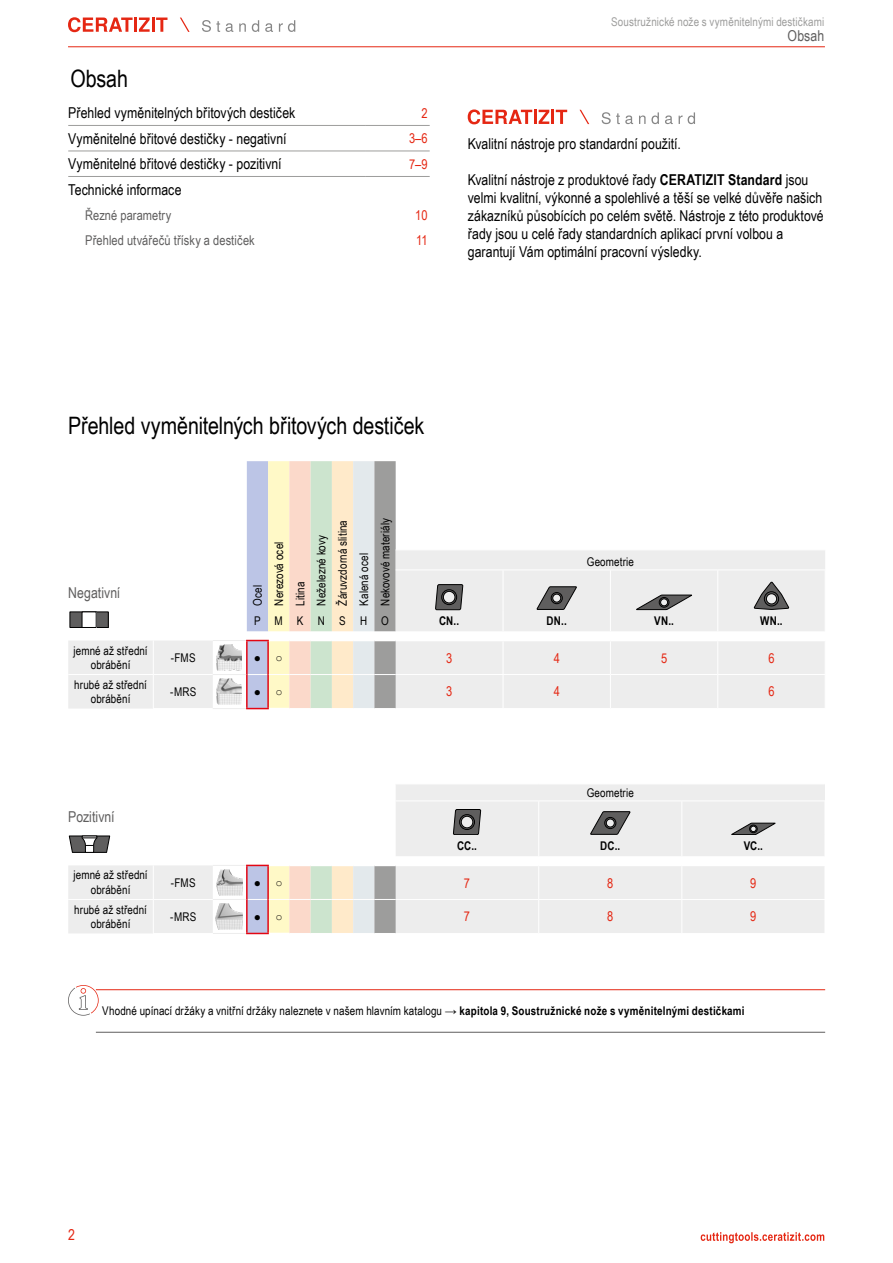
<style>
.page{position:relative;width:893px;height:1263px;background:#fff}
.page>*{position:absolute;margin:0;border:0;box-sizing:border-box;transform-origin:0 0}
.t1{font:24px "Arial Narrow";letter-spacing:-.005em;color:#000}
.t2{font:15px/18px "Arial Narrow";color:#000}
.t3{font:15px "Arial Narrow";color:#5f5e5e}
.t4{font:15px "Arial Narrow";color:#e52713}
.t5{font:13.5px "Arial Narrow";letter-spacing:.01em;color:#5f5e5e}
.t6{font:13.5px "Arial Narrow";color:#e52713}
.t7{font:12px/21.3px "Arial Narrow";letter-spacing:.01em;color:#000;text-align:center}
.t8{font:12px "Arial Narrow";letter-spacing:.01em;color:#9d9d9c}
.t9{font:700 12px "Arial Narrow";letter-spacing:.015em;color:#000}
.t10{font:12px "Arial Narrow";letter-spacing:1.18em;color:#000}
.s1{font-weight:700}
.s2{font-family:"Arial";font-weight:700}
</style>
<div class="page">
<hr style="left:68px;top:47px;width:757px;height:1px;background:#e52713">
<svg style="left:579px;top:110px;width:10px;height:14px"></svg>
<svg style="left:468px;top:109px;width:64px;height:15px"></svg>
<hr style="left:534px;top:110px;width:3px;height:14px;background:#e52713">
<svg style="left:539px;top:110px;width:10px;height:14px"></svg>
<hr style="left:551px;top:110px;width:3px;height:14px;background:#e52713">
<svg style="left:556px;top:110px;width:11px;height:14px"></svg>
<svg style="left:602px;top:112px;width:31px;height:12px"></svg>
<svg style="left:639px;top:112px;width:20px;height:12px"></svg>
<svg style="left:665px;top:115px;width:8px;height:9px"></svg>
<svg style="left:679px;top:112px;width:16px;height:12px"></svg>
<svg style="left:701px;top:1232px;width:123px;height:11px"></svg>
<svg style="left:180px;top:18px;width:10px;height:14px"></svg>
<svg style="left:68px;top:17px;width:65px;height:15px"></svg>
<hr style="left:134px;top:18px;width:3px;height:14px;background:#e52713">
<svg style="left:139px;top:18px;width:11px;height:14px"></svg>
<hr style="left:152px;top:18px;width:3px;height:14px;background:#e52713">
<svg style="left:156px;top:18px;width:11px;height:14px"></svg>
<svg style="left:202px;top:20px;width:18px;height:12px"></svg>
<svg style="left:226px;top:23px;width:7px;height:9px"></svg>
<svg style="left:239px;top:23px;width:7px;height:9px"></svg>
<svg style="left:252px;top:20px;width:7px;height:12px"></svg>
<svg style="left:265px;top:23px;width:8px;height:9px"></svg>
<svg style="left:279px;top:20px;width:16px;height:12px"></svg>
<svg style="left:247px;top:461px;width:578px;height:170px"></svg>
<div style="left:764px;top:591px;width:15px;height:15px;border:1px solid #000;border-radius:50%"></div>
<div style="left:68px;top:641px;width:757px;height:67px;background:#ededed"></div>
<hr style="left:503px;top:641px;width:1px;height:33px;background:#fff">
<hr style="left:610px;top:641px;width:1px;height:33px;background:#fff">
<hr style="left:717px;top:641px;width:1px;height:33px;background:#fff">
<hr style="left:503px;top:675px;width:1px;height:33px;background:#fff">
<hr style="left:610px;top:675px;width:1px;height:33px;background:#fff">
<hr style="left:717px;top:675px;width:1px;height:33px;background:#fff">
<hr style="left:153px;top:640px;width:1px;height:34px;background:#fff">
<hr style="left:153px;top:675px;width:1px;height:33px;background:#fff">
<hr style="left:396px;top:674px;width:107px;height:1px;background:#fff">
<hr style="left:503px;top:674px;width:107px;height:1px;background:#fff">
<hr style="left:610px;top:674px;width:108px;height:1px;background:#fff">
<hr style="left:718px;top:674px;width:107px;height:1px;background:#fff">
<hr style="left:68px;top:674px;width:85px;height:1px;background:#fff">
<hr style="left:153px;top:674px;width:60px;height:1px;background:#fff">
<hr style="left:213px;top:674px;width:33px;height:1px;background:#ededed">
<hr style="left:213px;top:708px;width:33px;height:1px;background:#ededed">
<hr style="left:213px;top:640px;width:33px;height:1px;background:#ededed">
<svg style="left:246px;top:640px;width:150px;height:69px;background:#ddd4c9"></svg>
<img style="left:217px;top:645px;width:25px;height:25px">
<img style="left:217px;top:679px;width:25px;height:25px">
<div style="left:68px;top:865px;width:756px;height:68px;background:#ededed"></div>
<hr style="left:213px;top:899px;width:33px;height:1px;background:#ededed">
<hr style="left:538px;top:866px;width:1px;height:33px;background:#fff">
<hr style="left:681px;top:866px;width:1px;height:33px;background:#fff">
<hr style="left:396px;top:899px;width:143px;height:1px;background:#fff">
<hr style="left:539px;top:899px;width:143px;height:1px;background:#fff">
<hr style="left:538px;top:900px;width:1px;height:33px;background:#fff">
<hr style="left:682px;top:899px;width:143px;height:1px;background:#fff">
<hr style="left:681px;top:900px;width:1px;height:33px;background:#fff">
<hr style="left:396px;top:865px;width:143px;height:1px;background:#fff">
<hr style="left:539px;top:865px;width:143px;height:1px;background:#fff">
<hr style="left:682px;top:865px;width:143px;height:1px;background:#fff">
<hr style="left:153px;top:865px;width:1px;height:34px;background:#fff">
<hr style="left:153px;top:900px;width:1px;height:33px;background:#fff">
<hr style="left:213px;top:865px;width:33px;height:1px;background:#ededed">
<hr style="left:213px;top:933px;width:33px;height:1px;background:#ededed">
<hr style="left:68px;top:899px;width:85px;height:1px;background:#fff">
<hr style="left:153px;top:899px;width:60px;height:1px;background:#fff">
<svg style="left:246px;top:865px;width:150px;height:69px;background:#ddd4c9"></svg>
<img style="left:216px;top:870px;width:27px;height:25px">
<img style="left:216px;top:904px;width:27px;height:25px">
<svg style="left:396px;top:784px;width:429px;height:72px;background:#e5e5e5"></svg>
<div style="left:749px;top:825px;width:8px;height:8px;border:1px solid #000;border-radius:50%"></div>
<svg style="left:69px;top:836px;width:41px;height:17px"></svg>
<div style="left:70px;top:612px;width:38px;height:15px;background:#5f5e5e"></div>
<div style="left:70px;top:612px;width:38px;height:16px;border:1px solid #000"></div>
<div style="left:82px;top:612px;width:14px;height:15px;background:#fff"></div>
<hr style="left:68px;top:125px;width:298px;height:1px;background:#9d9d9c">
<hr style="left:366px;top:125px;width:64px;height:1px;background:#9d9d9c">
<hr style="left:68px;top:151px;width:298px;height:1px;background:#9d9d9c">
<hr style="left:366px;top:151px;width:64px;height:1px;background:#9d9d9c">
<hr style="left:68px;top:176px;width:298px;height:1px;background:#9d9d9c">
<hr style="left:366px;top:176px;width:64px;height:1px;background:#9d9d9c">
<hr style="left:96px;top:989px;width:729px;height:1px;background:#e52713">
<hr style="left:96px;top:1032px;width:729px;height:1px;background:#5f5e5e">
<svg style="left:68px;top:985px;width:31px;height:31px"></svg>
<h1 class="t1" style="left:70px;top:61px;width:59px">Obsah</h1>
<p class="t2" style="left:68px;top:103px;width:229px">Přehled vyměnitelných břitových destiček</p>
<p class="t6" style="left:421px;top:103px;width:8px">2</p>
<p class="t2" style="left:68px;top:129px;width:220px">Vyměnitelné břitové destičky - negativní</p>
<p class="t6" style="left:409px;top:128px;width:20px">3–6</p>
<p class="t2" style="left:68px;top:154px;width:215px">Vyměnitelné břitové destičky - pozitivní</p>
<p class="t6" style="left:409px;top:154px;width:20px">7–9</p>
<p class="t2" style="left:68px;top:180px;width:115px">Technické informace</p>
<p class="t5" style="left:85px;top:205px;width:88px">Řezné parametry</p>
<p class="t6" style="left:415px;top:205px;width:14px">10</p>
<p class="t5" style="left:85px;top:230px;width:171px">Přehled utvářečů třísky a destiček</p>
<p class="t6" style="left:416px;top:230px;width:13px">11</p>
<p class="t8" style="left:611px;top:13px;width:214px">Soustružnické nože s vyměnitelnými destičkami</p>
<p class="t3" style="left:788px;top:24px;width:38px">Obsah</p>
<p class="t2" style="left:468px;top:134px;width:214px">Kvalitní nástroje pro standardní použití.</p>
<p class="t2" style="left:468px;top:170px;width:357px">Kvalitní nástroje z produktové řady <span class="s1">CERATIZIT Standard</span> jsou velmi kvalitní, výkonné a spolehlivé a těší se velké důvěře našich zákazníků působících po celém světě. Nástroje z této produktové řady jsou u celé řady standardních aplikací první volbou a garantují Vám optimální pracovní výsledky.</p>
<h1 class="t1" style="left:68px;top:407px;width:358px">Přehled vyměnitelných břitových destiček</h1>
<p class="t3" style="left:68px;top:581px;width:54px">Negativní</p>
<p class="t7" style="left:247px;top:606px;width:89px;text-align:left;rotate:-90deg">Ocel<br>Nerezová ocel<br>Litina<br>Neželezné kovy<br>Žáruvzdorná slitina<br>Kalená ocel<br>Nekovové materiály</p>
<p class="t7" style="left:587px;top:550px;width:49px">Geometrie</p>
<p class="t10" style="left:254px;top:612px;width:136px">PMKNSHO</p>
<p class="t9" style="left:439px;top:612px;width:22px">CN..</p>
<p class="t9" style="left:547px;top:612px;width:22px">DN..</p>
<p class="t9" style="left:654px;top:612px;width:21px">VN..</p>
<p class="t9" style="left:760px;top:612px;width:24px">WN..</p>
<p class="t7" style="left:73px;top:643px;width:76px;line-height:14.4px">jemné až střední obrábění</p>
<p class="t7" style="left:171px;top:646px;width:26px">-FMS</p>
<p class="t7" style="left:254px;top:647px;width:30px">● <span class="s2">○</span></p>
<p class="t6" style="left:446px;top:648px;width:8px">3</p>
<p class="t6" style="left:554px;top:648px;width:8px">4</p>
<p class="t6" style="left:661px;top:648px;width:8px">5</p>
<p class="t6" style="left:768px;top:648px;width:8px">6</p>
<p class="t7" style="left:74px;top:677px;width:74px;line-height:14.4px">hrubé až střední obrábění</p>
<p class="t7" style="left:170px;top:681px;width:27px">-MRS</p>
<p class="t7" style="left:254px;top:680px;width:30px">● <span class="s2">○</span></p>
<p class="t6" style="left:446px;top:682px;width:8px">3</p>
<p class="t6" style="left:554px;top:682px;width:8px">4</p>
<p class="t6" style="left:768px;top:682px;width:8px">6</p>
<p class="t3" style="left:68px;top:805px;width:48px">Pozitivní</p>
<p class="t7" style="left:587px;top:781px;width:49px">Geometrie</p>
<p class="t9" style="left:457px;top:837px;width:21px">CC..</p>
<p class="t9" style="left:600px;top:837px;width:22px">DC..</p>
<p class="t9" style="left:744px;top:837px;width:21px">VC..</p>
<p class="t7" style="left:73px;top:867px;width:76px;line-height:14.4px">jemné až střední obrábění</p>
<p class="t7" style="left:171px;top:871px;width:26px">-FMS</p>
<p class="t7" style="left:254px;top:872px;width:30px">● <span class="s2">○</span></p>
<p class="t6" style="left:464px;top:873px;width:8px">7</p>
<p class="t6" style="left:607px;top:873px;width:8px">8</p>
<p class="t6" style="left:750px;top:873px;width:8px">9</p>
<p class="t7" style="left:74px;top:902px;width:74px;line-height:14.4px">hrubé až střední obrábění</p>
<p class="t7" style="left:170px;top:905px;width:27px">-MRS</p>
<p class="t7" style="left:254px;top:905px;width:30px">● <span class="s2">○</span></p>
<p class="t6" style="left:464px;top:907px;width:8px">7</p>
<p class="t6" style="left:607px;top:907px;width:8px">8</p>
<p class="t6" style="left:750px;top:907px;width:8px">9</p>
<p class="t7" style="left:102px;top:1000px;width:644px">Vhodné upínací držáky a vnitřní držáky naleznete v našem hlavním katalogu → <span class="s1">kapitola 9, Soustružnické nože s vyměnitelnými destičkami</span></p>
<p class="t4" style="left:68px;top:1223px;width:8px">2</p>
</div>
